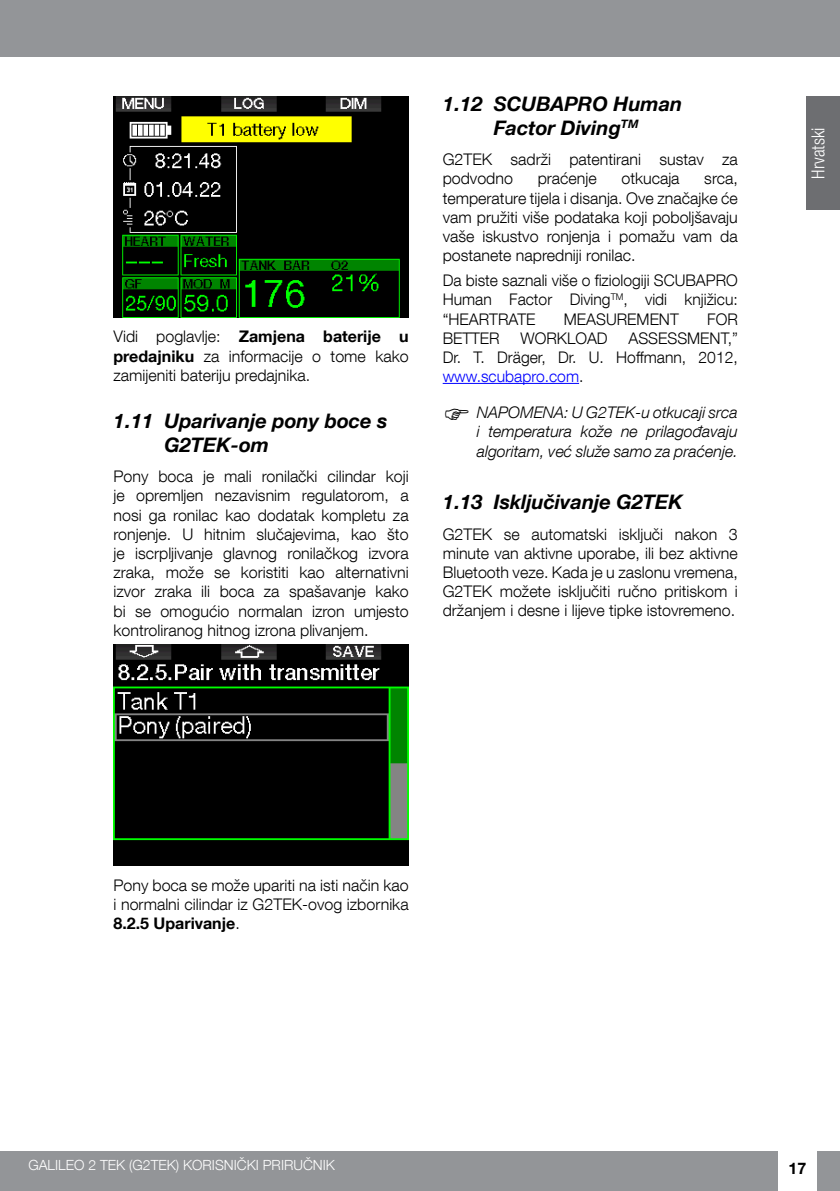
<style>
.page{position:relative;width:840px;height:1191px;background:#fff}
.page>*{position:absolute;margin:0;border:0;box-sizing:border-box;transform-origin:0 0}
.t1{font:italic 700 20px/24px "Helvetica Neue LT Com";color:#000}
.t2{font:300 condensed 18px "Helvetica Neue LT Std";color:#fff}
.t3{font:300 16px/19.2px "Helvetica Neue LT Com";color:#000;text-align:justify}
.t4{font:italic 300 16px/19.2px "Helvetica Neue LT Com";color:#000;text-align:justify}
.t5{font:700 16px "Helvetica Neue LT Std";color:#000}
.t6{font:300 14px "Helvetica Neue LT Com";color:#fff}
.s1{font-weight:700}
.s2{color:#00f}
</style>
<div class="page">
<div style="left:0;top:0;width:839px;height:57px;background:#939598"></div>
<div style="left:0;top:1151px;width:777px;height:40px;background:#939598"></div>
<div style="left:816px;top:1151px;width:23px;height:40px;background:#939598"></div>
<div style="left:805px;top:96px;width:34px;height:114px;background:#6d6e71"></div>
<img style="left:113px;top:96px;width:295px;height:221px">
<img style="left:113px;top:644px;width:295px;height:222px">
<hr style="left:442px;top:383px;width:136px;height:1px;background:#00f">
<p class="t3" style="left:113px;top:327px;width:296px">Vidi poglavlje: <span class="s1">Zamjena baterije u predajniku</span> za informacije o tome kako zamijeniti bateriju predajnika.</p>
<p class="t1" style="left:164px;top:408px;width:224px;text-indent:-51px">1.11 Uparivanje pony boce s<br>G2TEK-om</p>
<p class="t3" style="left:113px;top:466px;width:296px">Pony boca je mali ronilački cilindar koji je opremljen nezavisnim regulatorom, a nosi ga ronilac kao dodatak kompletu za ronjenje. U hitnim slučajevima, kao što je iscrpljivanje glavnog ronilačkog izvora zraka, može se koristiti kao alternativni izvor zraka ili boca za spašavanje kako bi se omogućio normalan izron umjesto kontroliranog hitnog izrona plivanjem.</p>
<p class="t1" style="left:442px;top:91px;width:241px;text-align:center">1.12 SCUBAPRO Human<br>Factor Diving<sup>TM</sup></p>
<p class="t3" style="left:442px;top:150px;width:296px">G2TEK sadrži patentirani sustav za podvodno</p>
<p class="t3" style="left:537px;top:169px;width:60px">praćenje</p>
<p class="t3" style="left:621px;top:169px;width:60px">otkucaja</p>
<p class="t3" style="left:442px;top:169px;width:296px;text-indent:261px">srca, temperature tijela i disanja. Ove značajke će vam pružiti više podataka koji poboljšavaju vaše iskustvo ronjenja i pomažu vam da postanete napredniji ronilac.</p>
<p class="t3" style="left:442px;top:270px;width:296px">Da biste saznali više o fiziologiji SCUBAPRO Human Factor Diving<sup>TM</sup>, vidi knjižicu: “HEARTRATE</p>
<p class="t3" style="left:563px;top:309px;width:116px">MEASUREMENT</p>
<p class="t3" style="left:707px;top:309px;width:32px">FOR</p>
<p class="t3" style="left:442px;top:328px;width:296px;text-indent:186px">ASSESSMENT,” Dr. T. Dräger, Dr. U. Hoffmann, 2012, <span class="s2">www.scubapro.com</span>.</p>
<p class="t4" style="left:476px;top:403px;width:262px">NAPOMENA: U G2TEK-u otkucaji srca i temperatura kože ne prilagođavaju algoritam, već služe samo za praćenje.</p>
<p class="t1" style="left:442px;top:489px;width:241px">1.13 Isključivanje G2TEK</p>
<p class="t3" style="left:442px;top:524px;width:296px">G2TEK se automatski isključi nakon 3 minute van aktivne uporabe, ili bez aktivne Bluetooth veze. Kada je u zaslonu vremena, G2TEK možete isključiti ručno pritiskom i držanjem i desne i lijeve tipke istovremeno.</p>
<p class="t3" style="left:442px;top:328px;width:58px">BETTER</p>
<p class="t3" style="left:520px;top:328px;width:89px">WORKLOAD</p>
<p class="t2" style="left:807px;top:179px;width:52px;rotate:-90deg">Hrvatski</p>
<p class="t3" style="left:113px;top:875px;width:296px">Pony boca se može upariti na isti način kao i normalni cilindar iz G2TEK-ovog izbornika <span class="s1">8.2.5 Uparivanje</span>.</p>
<p class="t6" style="left:28px;top:1156px;width:308px">GALILEO 2 TEK (G2TEK) KORISNIČKI PRIRUČNIK</p>
<p class="t5" style="left:788px;top:1158px;width:19px">17</p>
</div>
